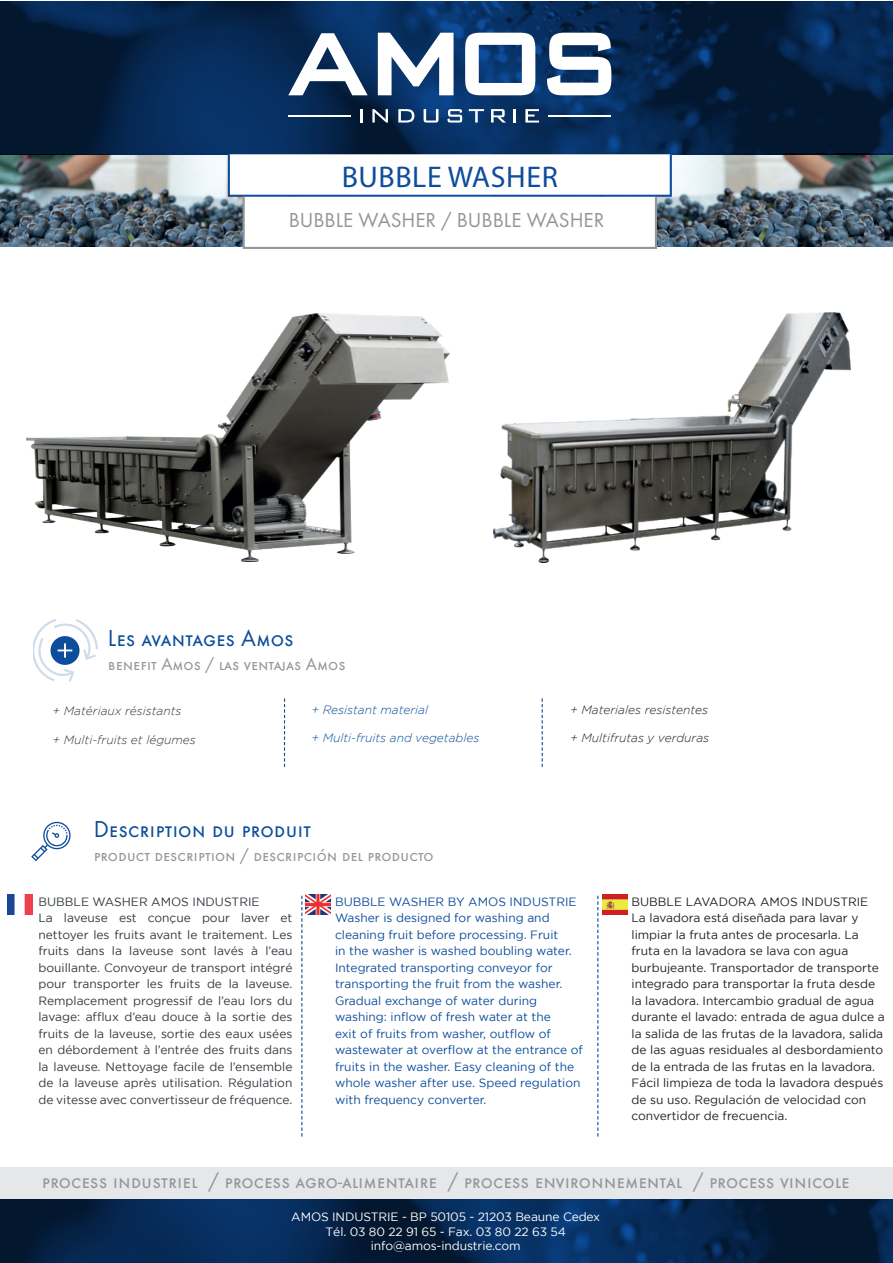
<style>
.page{position:relative;width:893px;height:1263px;background:#fff}
.page>*{position:absolute;margin:0;border:0;box-sizing:border-box;transform-origin:0 0}
.t1{font:30px "Myriad Pro";letter-spacing:.02em;color:#0d4d9b}
.t2{font:24px "Futura SCTOT";color:#0d4d9b}
.t3{font:21.75px "Futura SCTOT";color:#939598}
.t4{font:21px "Futura SCTOT";color:#939598}
.t5{font:18px "Futura SCTOT";color:#939598}
.t6{font:12px/16.5px "Gotham";color:#231f20}
.t7{font:12px/16.5px "Gotham";color:#313940}
.t8{font:12px/16.5px "Gotham";color:#0d4d9b}
.t9{font:12px/14.5px "Gotham";letter-spacing:-.01em;color:#fff;text-align:center}
.t10{font:italic 300 12px "Gotham";color:#0d4d9b}
.t11{font:italic 300 12px "Gotham";color:#231f20}
.t12{font:italic 300 12px "Gotham";color:#313940}
</style>
<div class="page">
<img style="left:657px;top:154px;width:236px;height:93px">
<img style="left:0;top:154px;width:243px;height:93px">
<svg style="left:0;top:1px;width:893px;height:153px;background:#06254c"></svg>
<svg style="left:288px;top:33px;width:80px;height:62px"></svg>
<svg style="left:378px;top:33px;width:75px;height:62px"></svg>
<svg style="left:547px;top:33px;width:64px;height:62px"></svg>
<svg style="left:465px;top:33px;width:70px;height:62px"></svg>
<svg style="left:361px;top:109px;width:2px;height:14px"></svg>
<svg style="left:372px;top:109px;width:16px;height:14px"></svg>
<svg style="left:398px;top:109px;width:16px;height:14px"></svg>
<svg style="left:424px;top:109px;width:14px;height:14px"></svg>
<svg style="left:447px;top:109px;width:15px;height:14px"></svg>
<svg style="left:469px;top:109px;width:15px;height:14px"></svg>
<svg style="left:491px;top:109px;width:15px;height:14px"></svg>
<svg style="left:514px;top:109px;width:2px;height:14px"></svg>
<svg style="left:525px;top:109px;width:14px;height:14px"></svg>
<hr style="left:549px;top:115px;width:62px;height:2px;background:#fff">
<hr style="left:288px;top:115px;width:63px;height:2px;background:#fff">
<div style="left:228px;top:153px;width:444px;height:44px;background:#fff;border:2px solid #0d4d9b"></div>
<div style="left:243px;top:196px;width:414px;height:53px;background:#fff;border:2px solid #939598"></div>
<img style="left:27px;top:313px;width:423px;height:248px">
<img style="left:493px;top:312px;width:357px;height:250px">
<svg style="left:284px;top:698px;width:1px;height:69px"></svg>
<svg style="left:33px;top:619px;width:65px;height:63px"></svg>
<svg style="left:542px;top:698px;width:1px;height:69px"></svg>
<img style="left:306px;top:895px;width:24px;height:19px">
<img style="left:603px;top:895px;width:25px;height:19px">
<img style="left:7px;top:895px;width:25px;height:19px">
<svg style="left:301px;top:896px;width:1px;height:240px"></svg>
<svg style="left:597px;top:896px;width:1px;height:240px"></svg>
<svg style="left:31px;top:822px;width:40px;height:39px"></svg>
<div style="left:0;top:1167px;width:893px;height:32px;background:#e6e7e9"></div>
<svg style="left:0;top:1199px;width:893px;height:64px;background:#05264d"></svg>
<h1 class="t1" style="left:342px;top:158px;width:218px">BUBBLE WASHER</h1>
<h3 class="t4" style="left:289px;top:209px;width:317px">BUBBLE WASHER / BUBBLE WASHER</h3>
<h2 class="t2" style="left:108px;top:624px;width:187px">Les avantages Amos</h2>
<h3 class="t5" style="left:108px;top:654px;width:239px">benefit Amos / las ventajas Amos</h3>
<p class="t12" style="left:53px;top:704px;width:130px">+ Matériaux résistants</p>
<p class="t12" style="left:53px;top:733px;width:145px">+ Multi-fruits et légumes</p>
<p class="t10" style="left:311px;top:703px;width:118px">+ Resistant material</p>
<p class="t10" style="left:311px;top:732px;width:169px">+ Multi-fruits and vegetables</p>
<h2 class="t2" style="left:94px;top:816px;width:219px">Description du produit</h2>
<h3 class="t5" style="left:94px;top:845px;width:341px">product description / descripción del producto</h3>
<p class="t11" style="left:570px;top:703px;width:139px">+ Materiales resistentes</p>
<p class="t11" style="left:570px;top:732px;width:140px">+ Multifrutas y verduras</p>
<p class="t7" style="left:38px;top:893px;width:256px">BUBBLE WASHER AMOS INDUSTRIE<br>La laveuse est conçue pour laver et nettoyer les fruits avant le traitement. Les fruits dans la laveuse sont lavés à l’eau bouillante. Convoyeur de transport intégré pour transporter les fruits de la laveuse.<br>Remplacement progressif de l’eau lors du lavage: afflux d’eau douce à la sortie des fruits de la laveuse, sortie des eaux usées en débordement à l’entrée des fruits dans la laveuse. Nettoyage facile de l’ensemble de la laveuse après utilisation. Régulation de vitesse avec convertisseur de fréquence.</p>
<p class="t8" style="left:335px;top:893px;width:249px">BUBBLE WASHER BY AMOS INDUSTRIE Washer is designed for washing and cleaning fruit before processing. Fruit<br>in the washer is washed boubling water.<br>Integrated transporting conveyor for transporting the fruit from the washer.<br>Gradual exchange of water during washing: inflow of fresh water at the<br>exit of fruits from washer, outflow of wastewater at overflow at the entrance of fruits in the washer. Easy cleaning of the whole washer after use. Speed regulation with frequency converter.</p>
<p class="t6" style="left:631px;top:893px;width:255px">BUBBLE LAVADORA AMOS INDUSTRIE La lavadora está diseñada para lavar y limpiar la fruta antes de procesarla. La fruta en la lavadora se lava con agua burbujeante. Transportador de transporte integrado para transportar la fruta desde la lavadora. Intercambio gradual de agua durante el lavado: entrada de agua dulce a la salida de las frutas de la lavadora, salida de las aguas residuales al desbordamiento de la entrada de las frutas en la lavadora.<br>Fácil limpieza de toda la lavadora después de su uso. Regulación de velocidad con convertidor de frecuencia.</p>
<h3 class="t3" style="left:42px;top:1168px;width:809px">process industriel / process agro-alimentaire / process environnemental / process vinicole</h3>
<p class="t9" style="left:291px;top:1209px;width:310px">AMOS INDUSTRIE - BP 50105 - 21203 Beaune Cedex<br>Tél. 03 80 22 91 65 - Fax. 03 80 22 63 54 info@amos-industrie.com</p>
</div>
